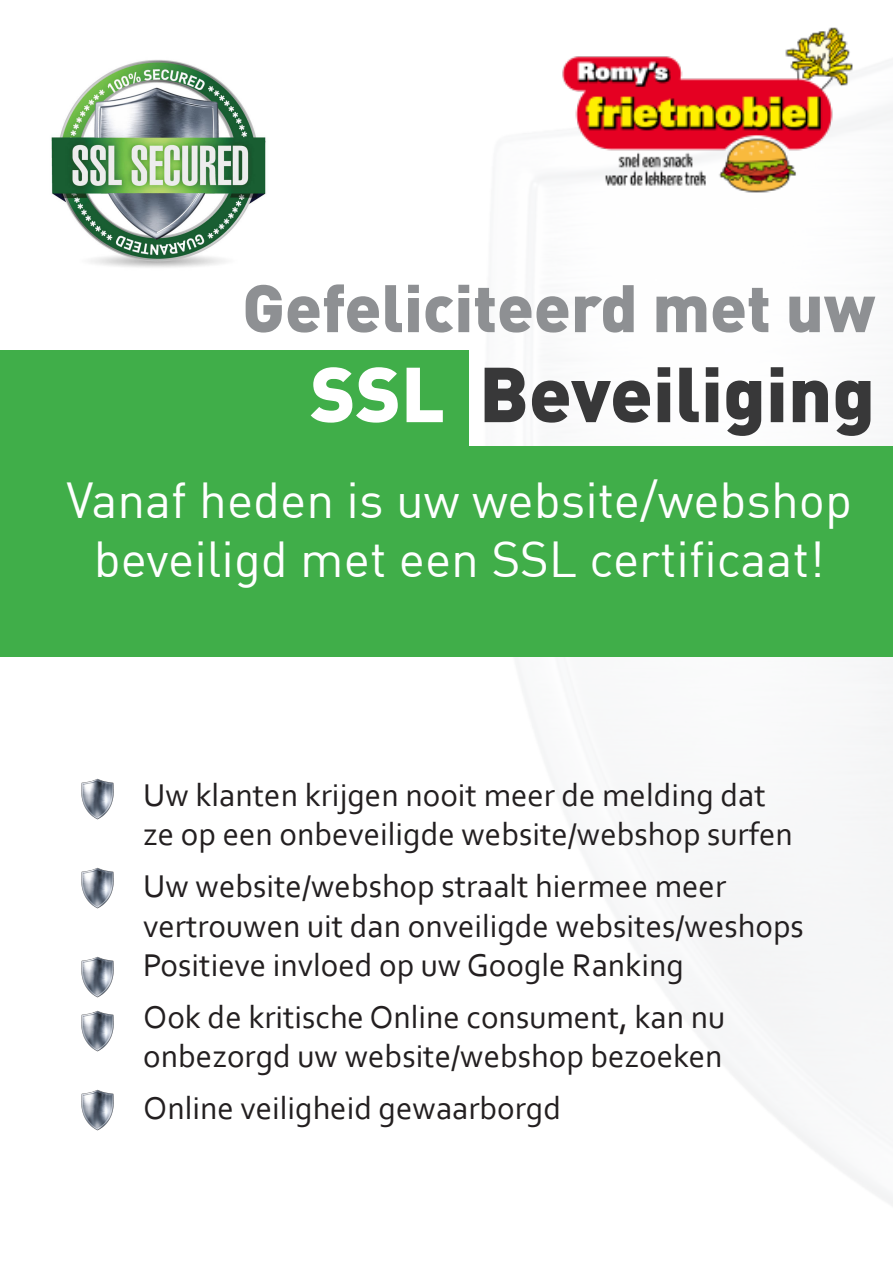
<style>
.page{position:relative;width:893px;height:1263px;background:#fff}
.page>*{position:absolute;margin:0;border:0;box-sizing:border-box;transform-origin:0 0}
.t1{font:900 76.5px "DIN Pro";color:#383839}
.t2{font:900 66px "DIN Pro";color:#8e9093}
.t3{font:49.5px/59.4px "DIN";color:#fff;text-align:center}
.t4{font:33px/39.6px "Corbel";color:#231f20}
.s1{color:#fff}
</style>
<div class="page">
<img style="left:249px;top:60px;width:644px;height:1146px">
<img style="left:51px;top:60px;width:256px;height:232px">
<div style="left:0;top:351px;width:469px;height:306px;background:#40ae49"></div>
<div style="left:375px;top:446px;width:518px;height:211px;background:#40ae49"></div>
<img style="left:81px;top:778px;width:33px;height:42px">
<img style="left:81px;top:867px;width:33px;height:42px">
<img style="left:81px;top:1010px;width:33px;height:42px">
<img style="left:81px;top:956px;width:33px;height:42px">
<img style="left:81px;top:1089px;width:33px;height:42px">
<img style="left:559px;top:27px;width:300px;height:171px">
<p class="t2" style="left:242px;top:263px;width:634px">Gefeliciteerd met uw</p>
<p class="t1" style="left:310px;top:342px;width:566px"><span class="s1">SSL</span> Beveiliging</p>
<p class="t3" style="left:66px;top:469px;width:787px">Vanaf heden is uw website/webshop beveiligd met een SSL certificaat!</p>
<p class="t4" style="left:143px;top:774px;width:651px;text-indent:-54px">• Uw klanten krijgen nooit meer de melding dat ze op een onbeveiligde website/webshop surfen</p>
<p class="t4" style="left:143px;top:865px;width:662px;text-indent:-54px">• Uw website/webshop straalt hiermee meer vertrouwen uit dan onveiligde websites/weshops</p>
<p class="t4" style="left:89px;top:944px;width:596px">• Positieve invloed op uw Google Ranking</p>
<p class="t4" style="left:89px;top:996px;width:637px;text-align:right">• Ook de kritische Online consument, kan nu onbezorgd uw website/webshop bezoeken</p>
<p class="t4" style="left:89px;top:1087px;width:473px">• Online veiligheid gewaarborgd</p>
</div>
